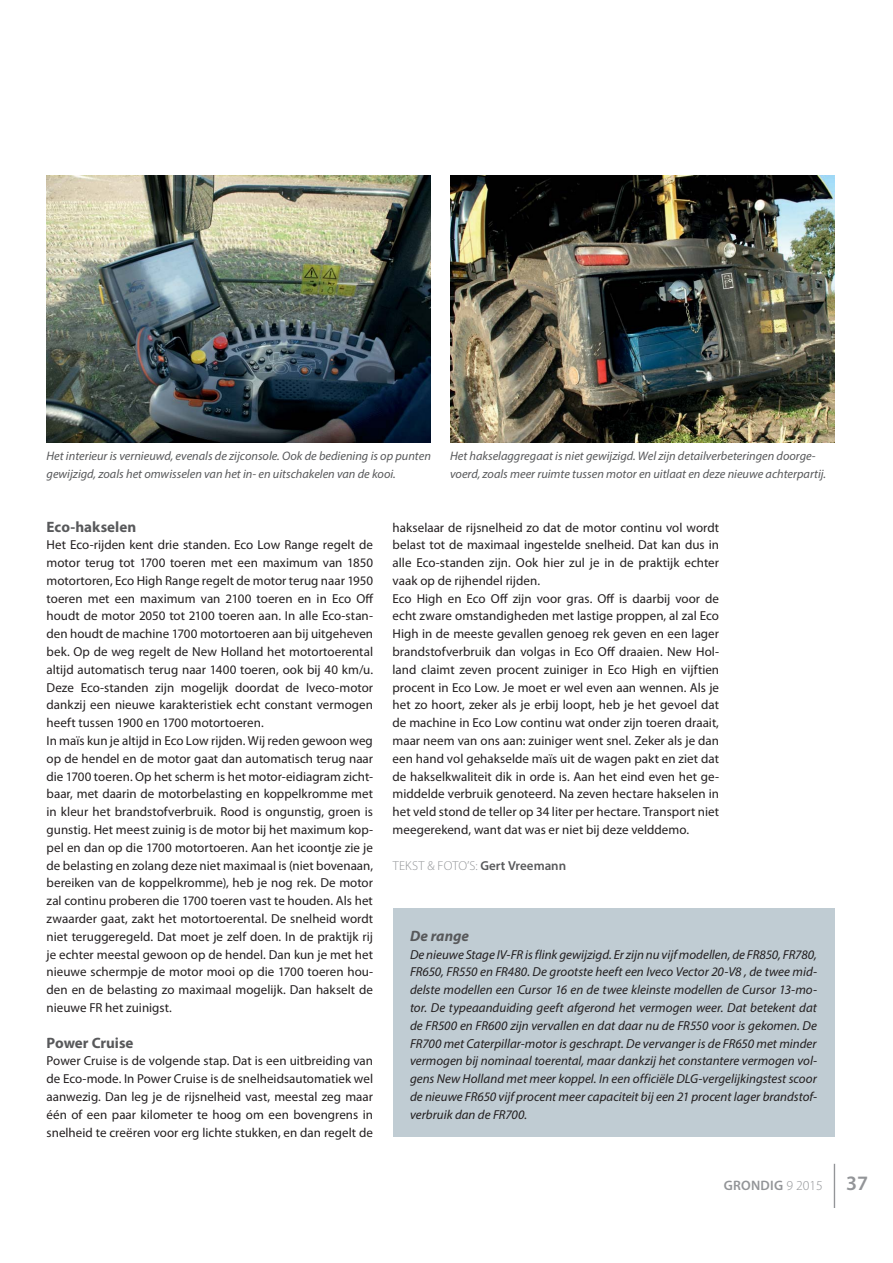
<style>
.page{position:relative;width:893px;height:1263px;background:#fff}
.page>*{position:absolute;margin:0;border:0;box-sizing:border-box;transform-origin:0 0}
.t1{font:700 15px "Myriad Pro";color:#58595b}
.t2{font:italic 700 15px "Myriad Pro";color:#58595b}
.t3{font:600 13.65px "Myriad Pro";letter-spacing:.02em;color:#939598}
.t4{font:13.05px/17.9px "Myriad Pro";color:#231f20}
.t5{font:italic 13.05px/17.9px "Myriad Pro";color:#231f20;text-align:justify}
.t6{font:300 13.05px "Myriad Pro";letter-spacing:.005em;color:#939598}
.t7{font:italic 12.3px/17.9px "Myriad Pro";color:#58595b}
.s1{font-weight:600;color:#58595b}
.s2{font-weight:300}
.s3{font-size:20.55px}
</style>
<div class="page">
<hr style="left:834px;top:1164px;width:1px;height:44px;background:#939598">
<img style="left:47px;top:176px;width:384px;height:267px">
<img style="left:450px;top:176px;width:384px;height:267px">
<div style="left:392px;top:908px;width:442px;height:229px;background:#c0ccd3"></div>
<p class="t7" style="left:47px;top:448px;width:386px">Het interieur is vernieuwd, evenals de zijconsole. Ook de bediening is op punten gewijzigd, zoals het omwisselen van het in- en uitschakelen van de kooi.</p>
<p class="t7" style="left:450px;top:448px;width:378px">Het hakselaggregaat is niet gewijzigd. Wel zijn detailverbeteringen doorge&shy;voerd, zoals meer ruimte tussen motor en uitlaat en deze nieuwe achterpartij.</p>
<p class="t1" style="left:47px;top:518px;width:91px">Eco-hakselen</p>
<p class="t4" style="left:47px;top:537px;width:328px">Het Eco-rijden kent drie standen. Eco Low Range regelt de motor terug tot 1700 toeren met een maximum van 1850 motortoren, Eco High Range regelt de motor terug naar 1950 toeren met een maximum van 2100 toeren en in Eco Off houdt de motor 2050 tot 2100 toeren aan. In alle Eco-stan&shy;den houdt de machine 1700 motortoeren aan bij uitgeheven bek. Op de weg regelt de New Holland het motortoerental altijd automatisch terug naar 1400 toeren, ook bij 40 km/u.<br>Deze Eco-standen zijn mogelijk doordat de Iveco-motor dankzij een nieuwe karakteristiek echt constant vermogen heeft tussen 1900 en 1700 motortoeren.<br>In maïs kun je altijd in Eco Low rijden. Wij reden gewoon weg op de hendel en de motor gaat dan automatisch terug naar die 1700 toeren. Op het scherm is het motor-eidiagram zicht&shy;baar, met daarin de motorbelasting en koppelkromme met in kleur het brandstofverbruik. Rood is ongunstig, groen is gunstig. Het meest zuinig is de motor bij het maximum kop&shy;pel en dan op die 1700 motortoeren. Aan het icoontje zie je de belasting en zolang deze niet maximaal is (niet bovenaan, bereiken van de koppelkromme), heb je nog rek. De motor zal continu proberen die 1700 toeren vast te houden. Als het zwaarder gaat, zakt het motortoerental. De snelheid wordt niet teruggeregeld. Dat moet je zelf doen. In de praktijk rij je echter meestal gewoon op de hendel. Dan kun je met het nieuwe schermpje de motor mooi op die 1700 toeren hou&shy;den en de belasting zo maximaal mogelijk. Dan hakselt de nieuwe FR het zuinigst.</p>
<p class="t1" style="left:47px;top:1034px;width:89px">Power Cruise</p>
<p class="t4" style="left:47px;top:1053px;width:328px;text-align:justify">Power Cruise is de volgende stap. Dat is een uitbreiding van de Eco-mode. In Power Cruise is de snelheidsautomatiek wel aanwezig. Dan leg je de rijsnelheid vast, meestal zeg maar één of een paar kilometer te hoog om een bovengrens in snelheid te creëren voor erg lichte stukken, en dan regelt de</p>
<p class="t4" style="left:392px;top:519px;width:328px">hakselaar de rijsnelheid zo dat de motor continu vol wordt belast tot de maximaal ingestelde snelheid. Dat kan dus in alle Eco-standen zijn. Ook hier zul je in de praktijk echter vaak op de rijhendel rijden.<br>Eco High en Eco Off zijn voor gras. Off is daarbij voor de echt zware omstandigheden met lastige proppen, al zal Eco High in de meeste gevallen genoeg rek geven en een lager brandstofverbruik dan volgas in Eco Off draaien. New Hol&shy;land claimt zeven procent zuiniger in Eco High en vijftien procent in Eco Low. Je moet er wel even aan wennen. Als je het zo hoort, zeker als je erbij loopt, heb je het gevoel dat de machine in Eco Low continu wat onder zijn toeren draait, maar neem van ons aan: zuiniger went snel. Zeker als je dan een hand vol gehakselde maïs uit de wagen pakt en ziet dat de hakselkwaliteit dik in orde is. Aan het eind even het ge&shy;middelde verbruik genoteerd. Na zeven hectare hakselen in het veld stond de teller op 34 liter per hectare. Transport niet meegerekend, want dat was er niet bij deze velddemo.</p>
<p class="t6" style="left:393px;top:857px;width:175px">TEKST &amp; FOTO’S: <span class="s1">Gert Vreemann</span></p>
<p class="t2" style="left:410px;top:927px;width:61px">De range</p>
<p class="t5" style="left:410px;top:946px;width:408px">De nieuwe Stage IV-FR is flink gewijzigd. Er zijn nu vijf modellen, de FR850, FR780, FR650, FR550 en FR480. De grootste heeft een Iveco Vector 20-V8 , de twee mid&shy;delste modellen een Cursor 16 en de twee kleinste modellen de Cursor 13-mo&shy;tor. De typeaanduiding geeft afgerond het vermogen weer. Dat betekent dat de FR500 en FR600 zijn vervallen en dat daar nu de FR550 voor is gekomen. De FR700 met Caterpillar-motor is geschrapt. De vervanger is de FR650 met minder vermogen bij nominaal toerental, maar dankzij het constantere vermogen vol&shy;gens New Holland met meer koppel. In een officiële DLG-vergelijkingstest scoor de nieuwe FR650 vijf procent meer capaciteit bij een 21 procent lager brandstof&shy;verbruik dan de FR700.</p>
<p class="t3" style="left:724px;top:1177px;width:146px">GRONDIG <span class="s2">9 2015</span> <span class="s3">37</span></p>
</div>
